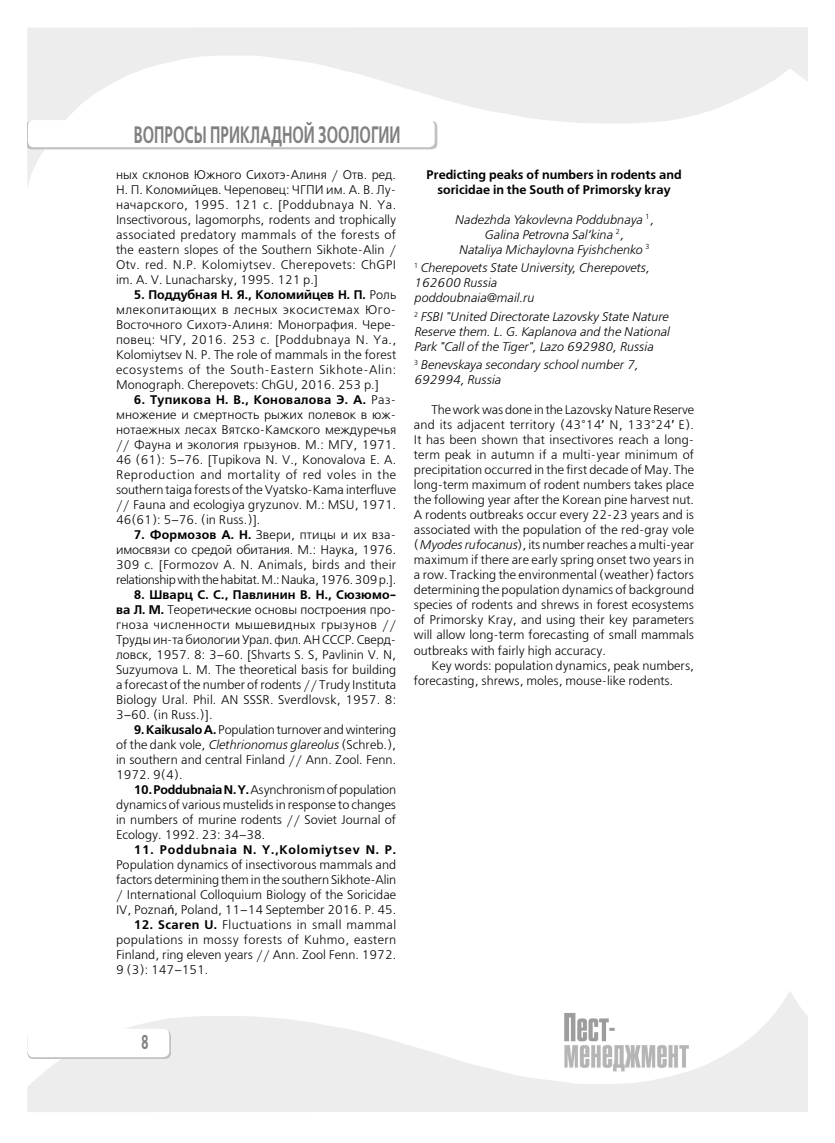
<style>
.page{position:relative;width:835px;height:1143px;background:#fff}
.page>*{position:absolute;margin:0;border:0;box-sizing:border-box;transform-origin:0 0}
.t1{font:700 23.75px "Free Set C";color:#808080;scale:.62 1}
.t2{font:700 20px "Free Set C";color:#808080;scale:.62 1}
.t3{font:12.5px/15px "Free Set C";color:#000;text-align:justify}
.t4{font:italic 12.5px/15px "Free Set C";color:#000}
.t5{font:700 12.5px/15px "Free Set C";color:#000;text-align:center}
.t6{font:700 12.5px "Free Set C";letter-spacing:.06em;color:#000}
.s1{font-weight:700}
.s2{font-family:"Pragmatica C"}
.s3{font-style:italic}
.s4{font-family:"Arial"}
</style>
<div class="page">
<svg style="left:27px;top:27px;width:744px;height:160px"></svg>
<svg style="left:27px;top:993px;width:762px;height:119px;fill:#ededed"></svg>
<svg style="left:27px;top:121px;width:410px;height:28px"></svg>
<div style="left:28px;top:120px;width:406px;height:27px;background:#fff;border-radius:6px"></div>
<svg style="left:27px;top:1030px;width:144px;height:28px"></svg>
<div style="left:28px;top:1029px;width:140px;height:27px;background:#fff;border-radius:6px"></div>
<div style="left:27px;top:1028px;width:142px;height:29px;border:1px solid #fff;border-radius:6px"></div>
<svg style="left:771px;top:27px;width:36px;height:55px;background:#efefef"></svg>
<svg style="left:789px;top:991px;width:18px;height:121px;background:#eee"></svg>
<h1 class="t1" style="left:134px;top:125px;width:431px">ВОПРОСЫ ПРИКЛАДНОЙ ЗООЛОГИИ</h1>
<p class="t3" style="left:116px;top:168px;width:281px">ных склонов Южного Сихотэ-Алиня / Отв. ред.<br>Н. П. Коломийцев. Череповец: ЧГПИ им. А. В. Лу&shy;начарского, 1995. 121 с. [Poddubnaya N. Ya.<br>Insectivorous, lagomorphs, rodents and trophically associated predatory mammals of the forests of the eastern slopes of the Southern Sikhote-Alin / Otv. red. N.P. Kolomiytsev. Cherepovets: ChGPI im. A. V. Lunacharsky, 1995. 121 p.]</p>
<p class="t3" style="left:116px;top:288px;width:281px;text-indent:18px"><span class="s1">5. Поддубная Н. Я., Коломийцев Н. П.</span> Роль млекопитающих в лесных экосистемах Юго-Восточного Сихотэ-Алиня: Монография. Чере&shy;повец: ЧГУ, 2016. 253 с. [Poddubnaya N. Ya., Kolomiytsev N. P. The role of mammals in the forest ecosystems of the South-Eastern Sikhote-Alin:<br>Monograph. Cherepovets: ChGU, 2016. 253 p.]</p>
<p class="t3" style="left:116px;top:393px;width:281px;text-indent:18px"><span class="s1">6. Тупикова Н. В., Коновалова Э. А.</span> Раз&shy;множение и смертность рыжих полевок в юж&shy;нотаежных лесах Вятско-Камского междуречья // Фауна и экология грызунов. М.: МГУ, 1971.<br>46 (61): 5<span class="s2">–</span>76. [Tupikova N. V., Konovalova E. A.<br>Reproduction and mortality of red voles in the southern taiga forests of the Vyatsko-Kama interfluve // Fauna and ecologiya gryzunov. M.: MSU, 1971.<br>46(61): 5<span class="s2">–</span>76. (in Russ.)].</p>
<p class="t3" style="left:116px;top:528px;width:281px;text-indent:18px"><span class="s1">7. Формозов А. Н.</span> Звери, птицы и их вза&shy;имосвязи со средой обитания. М.: Наука, 1976.<br>309 с. [Formozov A. N. Animals, birds and their relationship with the habitat. M.: Nauka, 1976. 309 p.].</p>
<p class="t3" style="left:116px;top:588px;width:281px;text-indent:18px"><span class="s1">8. Шварц С. С., Павлинин В. Н., Сюзюмо&shy;ва Л. М.</span> Теоретические основы построения про&shy;гноза численности мышевидных грызунов // Tpуды ин-та биологии Урал. фил. АН СССР. Сверд&shy;ловск, 1957. 8: 3<span class="s2">–</span>60. [Shvarts S. S, Pavlinin V. N, Suzyumova L. M. The theoretical basis for building a forecast of the number of rodents // Trudy Instituta Biology Ural. Phil. AN SSSR. Sverdlovsk, 1957. 8:<br>3<span class="s2">–</span>60. (in Russ.)].</p>
<p class="t3" style="left:116px;top:723px;width:281px;text-indent:18px"><span class="s1">9. Kaikusalo A.</span> Population turnover and wintering of the dank vole, <span class="s3">Clethrionomus glareolus</span> (Schreb.), in southern and central Finland // Ann. Zool. Fenn.<br>1972. 9(4).</p>
<p class="t3" style="left:116px;top:783px;width:281px;text-indent:18px"><span class="s1">10. Poddubnaia N. Y.</span> Asynchronism of population dynamics of various mustelids in response to changes in numbers of murine rodents // Soviet Journal of Ecology. 1992. 23: 34<span class="s2">–</span>38.</p>
<p class="t6" style="left:134px;top:844px;width:264px">11. Poddubnaia N. Y.,Kolomiytsev N. P.</p>
<p class="t3" style="left:116px;top:858px;width:281px">Population dynamics of insectivorous mammals and factors determining them in the southern Sikhote-Alin / International Colloquium Biology of the Soricidae IV, Pozna<span class="s4">ń</span>, Poland, 11<span class="s2">–</span>14 September 2016. P. 45.</p>
<p class="t3" style="left:116px;top:918px;width:281px;text-indent:18px"><span class="s1">12. Scaren U.</span> Fluctuations in small mammal populations in mossy forests of Kuhmo, eastern Finland, ring eleven years // Ann. Zool Fenn. 1972.<br>9 (3): 147<span class="s2">–</span>151.</p>
<p class="t5" style="left:426px;top:168px;width:257px">Predicting peaks of numbers in rodents and soricidae in the South of Primorsky kray</p>
<p class="t4" style="left:454px;top:213px;width:200px;text-align:center">Nadezhda Yakovlevna Poddubnaya <sup>1</sup>,<br>Galina Petrovna Sal’kina <sup>2</sup>,<br>Nataliya Michaylovna Fyishchenko <sup>3</sup></p>
<p class="t4" style="left:413px;top:261px;width:237px"><sup>1</sup> Cherepovets State University, Cherepovets,<br>162600 Russia<br>poddoubnaia@mail.ru</p>
<p class="t4" style="left:413px;top:310px;width:257px;text-align:justify"><sup>2</sup> FSBI "United Directorate Lazovsky State Nature Reserve them. L. G. Kaplanova and the National Park "Call of the Tiger", Lazo 692980, Russia</p>
<p class="t4" style="left:413px;top:358px;width:225px"><sup>3</sup> Benevskaya secondary school number 7,<br>692994, Russia</p>
<p class="t3" style="left:413px;top:403px;width:281px;text-indent:18px">The work was done in the Lazovsky Nature Reserve and its adjacent territory (43°14<span class="s4">′</span> N, 133°24<span class="s4">′</span> E).<br>It has been shown that insectivores reach a long&shy;term peak in autumn if a multi-year minimum of precipitation occurred in the first decade of May. The long-term maximum of rodent numbers takes place the following year after the Korean pine harvest nut.<br>A rodents outbreaks occur every 22-23 years and is associated with the population of the red-gray vole (<span class="s3">Myodes rufocanus</span>), its number reaches a multi-year maximum if there are early spring onset two years in a row. Tracking the environmental (weather) factors determining the population dynamics of background species of rodents and shrews in forest ecosystems of Primorsky Kray, and using their key parameters will allow long-term forecasting of small mammals outbreaks with fairly high accuracy.</p>
<p class="t3" style="left:413px;top:658px;width:281px;text-indent:18px">Key words: population dynamics, peak numbers, forecasting, shrews, moles, mouse-like rodents.</p>
<h2 class="t2" style="left:141px;top:1034px;width:14px">8</h2>
</div>
